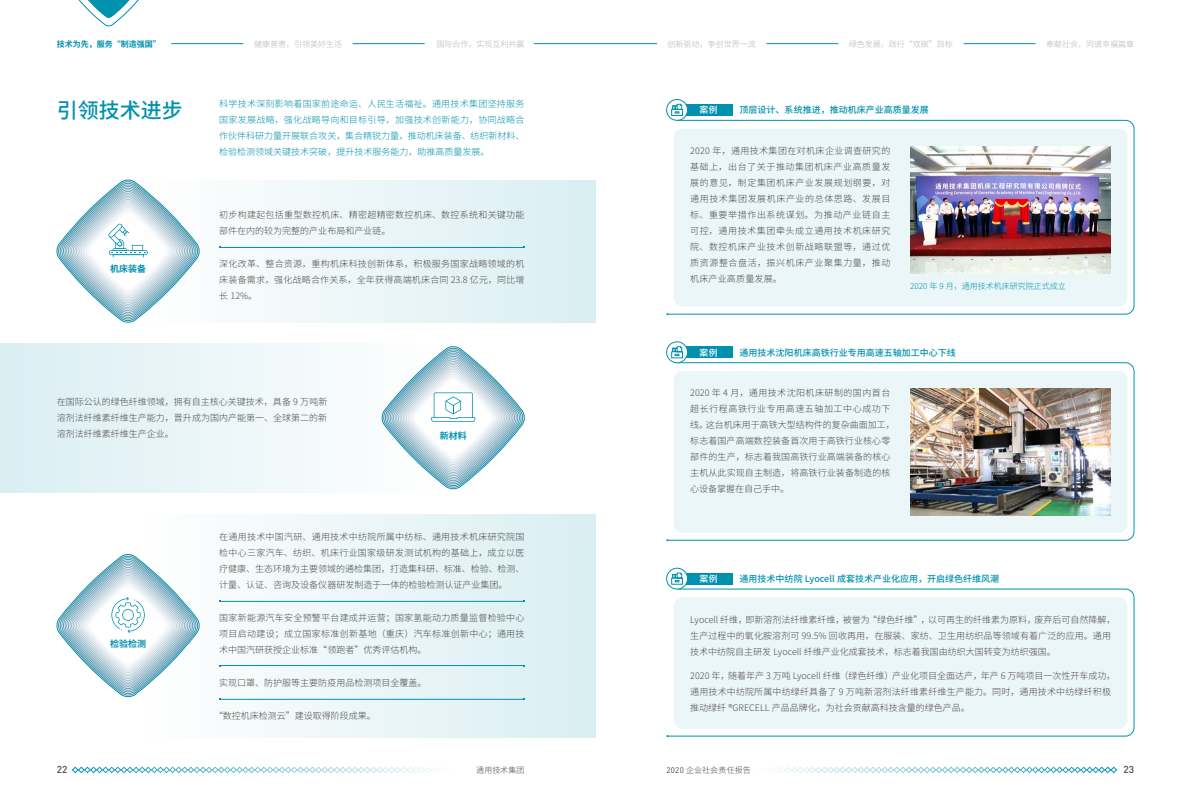
<style>
.page{position:relative;width:1191px;height:808px;background:#fff}
.page>*{position:absolute;margin:0;border:0;box-sizing:border-box;transform-origin:0 0}
.t1{font:500 21px "Source Han Sans CN";color:#0091af}
.t2{font:500 10px "DIN";color:#4c4948}
.t3{font:300 9px/16px "Source Han Sans CN";color:#4c4948;text-align:justify}
.t4{font:300 9px/16px "Source Han Sans CN";color:#0091af;text-align:justify}
.t5{font:500 9px "Source Han Sans CN";color:#0091af}
.t6{font:300 9px/16px "Source Han Sans CN";letter-spacing:.03em;color:#4c4948}
.t7{font:700 9px "Source Han Sans CN";color:#0091af}
.t8{font:500 8.9px "Source Han Sans CN";color:#fff}
.t9{font:300 8px "Source Han Sans CN";color:#b5b6b6}
.t10{font:300 8px "Source Han Sans CN";color:#0091af}
.t11{font:300 8px "Source Han Sans CN";letter-spacing:.02em;color:#4c4948}
.t12{font:700 8px "Source Han Sans CN";color:#0091af}
.s1{font-family:"DIN";font-weight:400}
</style>
<div class="page">
<hr style="left:534px;top:43px;width:123px;height:1px;background:#0091af">
<hr style="left:171px;top:43px;width:72px;height:1px;background:#0091af">
<hr style="left:963px;top:43px;width:72px;height:1px;background:#0091af">
<hr style="left:353px;top:43px;width:72px;height:1px;background:#0091af">
<hr style="left:766px;top:43px;width:72px;height:1px;background:#0091af">
<svg style="left:72px;top:766px;width:369px;height:7px"></svg>
<svg style="left:770px;top:766px;width:347px;height:7px"></svg>
<svg style="left:78px;top:0;width:61px;height:26px"></svg>
<div style="left:128px;top:514px;width:467px;height:223px;background:linear-gradient(to right,#fff,#d9eef2)"></div>
<div style="left:0;top:343px;width:453px;height:150px;background:linear-gradient(to right,#daeff3,#fff)"></div>
<svg style="left:219px;top:180px;width:376px;height:142px;fill:#e9f5f8"></svg>
<hr style="left:220px;top:247px;width:304px;height:1px;background:#0091af">
<hr style="left:220px;top:601px;width:304px;height:1px;background:#0091af">
<hr style="left:220px;top:665px;width:304px;height:1px;background:#0091af">
<hr style="left:220px;top:699px;width:304px;height:1px;background:#0091af">
<svg style="left:56px;top:553px;width:145px;height:145px"></svg>
<svg style="left:56px;top:179px;width:144px;height:144px"></svg>
<svg style="left:381px;top:345px;width:144px;height:145px"></svg>
<div style="left:682px;top:104px;width:50px;height:12px;background:#0091af"></div>
<div style="left:682px;top:347px;width:50px;height:11px;background:#0091af"></div>
<div style="left:682px;top:573px;width:50px;height:11px;background:#0091af"></div>
<svg style="left:668px;top:120px;width:466px;height:195px;background:#eaf5f7"></svg>
<svg style="left:668px;top:362px;width:466px;height:179px;background:#e9f5f7"></svg>
<svg style="left:668px;top:588px;width:466px;height:149px;background:#eaf5f7"></svg>
<svg style="left:666px;top:99px;width:21px;height:21px"></svg>
<div style="left:666px;top:99px;width:22px;height:22px;border:1px solid #0091af;border-radius:50%"></div>
<svg style="left:671px;top:104px;width:12px;height:12px"></svg>
<svg style="left:666px;top:342px;width:21px;height:21px"></svg>
<div style="left:666px;top:342px;width:22px;height:21px;border:1px solid #0091af;border-radius:50%"></div>
<svg style="left:671px;top:346px;width:12px;height:12px"></svg>
<svg style="left:666px;top:568px;width:21px;height:21px"></svg>
<div style="left:666px;top:568px;width:22px;height:21px;border:1px solid #0091af;border-radius:50%"></div>
<svg style="left:671px;top:572px;width:12px;height:13px"></svg>
<img style="left:910px;top:146px;width:201px;height:128px">
<img style="left:910px;top:388px;width:201px;height:128px">
<p class="t12" style="left:57px;top:39px;width:105px">技术为先，服务“制造强国”</p>
<p class="t9" style="left:254px;top:39px;width:89px">健康普惠，引领美好生活</p>
<p class="t9" style="left:436px;top:39px;width:90px">国际合作，实现互利共赢</p>
<p class="t9" style="left:667px;top:39px;width:89px">创新驱动，争创世界一流</p>
<p class="t9" style="left:849px;top:39px;width:105px">绿色发展，践行“双碳”目标</p>
<p class="t9" style="left:1046px;top:39px;width:89px">奉献社会，同谱幸福篇章</p>
<h1 class="t1" style="left:57px;top:98px;width:127px">引领技术进步</h1>
<p class="t4" style="left:219px;top:96px;width:307px">科学技术深刻影响着国家前途命运、人民生活福祉。通用技术集团坚持服务国家发展战略，强化战略导向和目标引导，加强技术创新能力，协同战略合作伙伴科研力量开展联合攻关，集合精锐力量，推动机床装备、纺织新材料、检验检测领域关键技术突破，提升技术服务能力，助推高质量发展。</p>
<p class="t7" style="left:110px;top:264px;width:37px">机床装备</p>
<p class="t6" style="left:219px;top:207px;width:307px">初步构建起包括重型数控机床、精密超精密数控机床、数控系统和关键功能部件在内的较为完整的产业布局和产业链。</p>
<p class="t3" style="left:219px;top:256px;width:307px">深化改革、整合资源，重构机床科技创新体系，积极服务国家战略领域的机床装备需求，强化战略合作关系，全年获得高端机床合同 23.8 亿元，同比增长 12%。</p>
<p class="t3" style="left:57px;top:394px;width:272px">在国际公认的绿色纤维领域，拥有自主核心关键技术，具备 9 万吨新溶剂法纤维素纤维生产能力，晋升成为国内产能第一、全球第二的新溶剂法纤维素纤维生产企业。</p>
<p class="t7" style="left:440px;top:430px;width:28px">新材料</p>
<p class="t7" style="left:110px;top:638px;width:37px">检验检测</p>
<p class="t3" style="left:219px;top:528px;width:307px">在通用技术中国汽研、通用技术中纺院所属中纺标、通用技术机床研究院国检中心三家汽车、纺织、机床行业国家级研发测试机构的基础上，成立以医疗健康、生态环境为主要领域的通检集团，打造集科研、标准、检验、检测、计量、认证、咨询及设备仪器研发制造于一体的检验检测认证产业集团。</p>
<p class="t3" style="left:219px;top:609px;width:307px">国家新能源汽车安全预警平台建成并运营；国家氢能动力质量监督检验中心项目启动建设；成立国家标准创新基地（重庆）汽车标准创新中心；通用技术中国汽研获授企业标准“领跑者”优秀评估机构。</p>
<p class="t3" style="left:219px;top:674px;width:208px">实现口罩、防护服等主要防疫用品检测项目全覆盖。</p>
<p class="t3" style="left:214px;top:707px;width:163px">“数控机床检测云”建设取得阶段成果。</p>
<p class="t8" style="left:699px;top:105px;width:20px">案例</p>
<p class="t5" style="left:739px;top:105px;width:190px">顶层设计、系统推进，推动机床产业高质量发展</p>
<p class="t3" style="left:690px;top:143px;width:202px">2020 年，通用技术集团在对机床企业调查研究的基础上，出台了关于推动集团机床产业高质量发展的意见，制定集团机床产业发展规划纲要，对通用技术集团发展机床产业的总体思路、发展目标、重要举措作出系统谋划。为推动产业链自主可控，通用技术集团牵头成立通用技术机床研究院、数控机床产业技术创新战略联盟等，通过优质资源整合盘活，振兴机床产业聚集力量，推动机床产业高质量发展。</p>
<p class="t10" style="left:910px;top:282px;width:157px">2020 年 9 月，通用技术机床研究院正式成立</p>
<p class="t8" style="left:699px;top:347px;width:20px">案例</p>
<p class="t5" style="left:739px;top:347px;width:217px">通用技术沈阳机床高铁行业专用高速五轴加工中心下线</p>
<p class="t3" style="left:690px;top:385px;width:206px;text-align:left">2020 年 4 月，通用技术沈阳机床研制的国内首台超长行程高铁行业专用高速五轴加工中心成功下线。这台机床用于高铁大型结构件的复杂曲面加工，标志着国产高端数控装备首次用于高铁行业核心零部件的生产，标志着我国高铁行业高端装备的核心主机从此实现自主制造，将高铁行业装备制造的核心设备掌握在自己手中。</p>
<p class="t8" style="left:699px;top:574px;width:20px">案例</p>
<p class="t5" style="left:739px;top:574px;width:261px">通用技术中纺院 Lyocell 成套技术产业化应用，开启绿色纤维风潮</p>
<p class="t3" style="left:690px;top:612px;width:427px;text-align:left">Lyocell 纤维，即新溶剂法纤维素纤维，被誉为“绿色纤维”，以可再生的纤维素为原料，废弃后可自然降解，生产过程中的氧化胺溶剂可 99.5% 回收再用，在服装、家纺、卫生用纺织品等领域有着广泛的应用。通用技术中纺院自主研发 Lyocell 纤维产业化成套技术，标志着我国由纺织大国转变为纺织强国。</p>
<p class="t3" style="left:690px;top:668px;width:427px;text-align:left">2020 年，随着年产 3 万吨 Lyocell 纤维（绿色纤维）产业化项目全面达产，年产 6 万吨项目一次性开车成功，通用技术中纺院所属中纺绿纤具备了 9 万吨新溶剂法纤维素纤维生产能力。同时，通用技术中纺绿纤积极推动绿纤 ®GRECELL 产品品牌化，为社会贡献高科技含量的绿色产品。</p>
<p class="t2" style="left:57px;top:763px;width:12px">22</p>
<p class="t11" style="left:476px;top:765px;width:50px">通用技术集团</p>
<p class="t11" style="left:666px;top:765px;width:86px"><span class="s1">2020</span> 企业社会责任报告</p>
<p class="t2" style="left:1123px;top:763px;width:12px">23</p>
</div>
